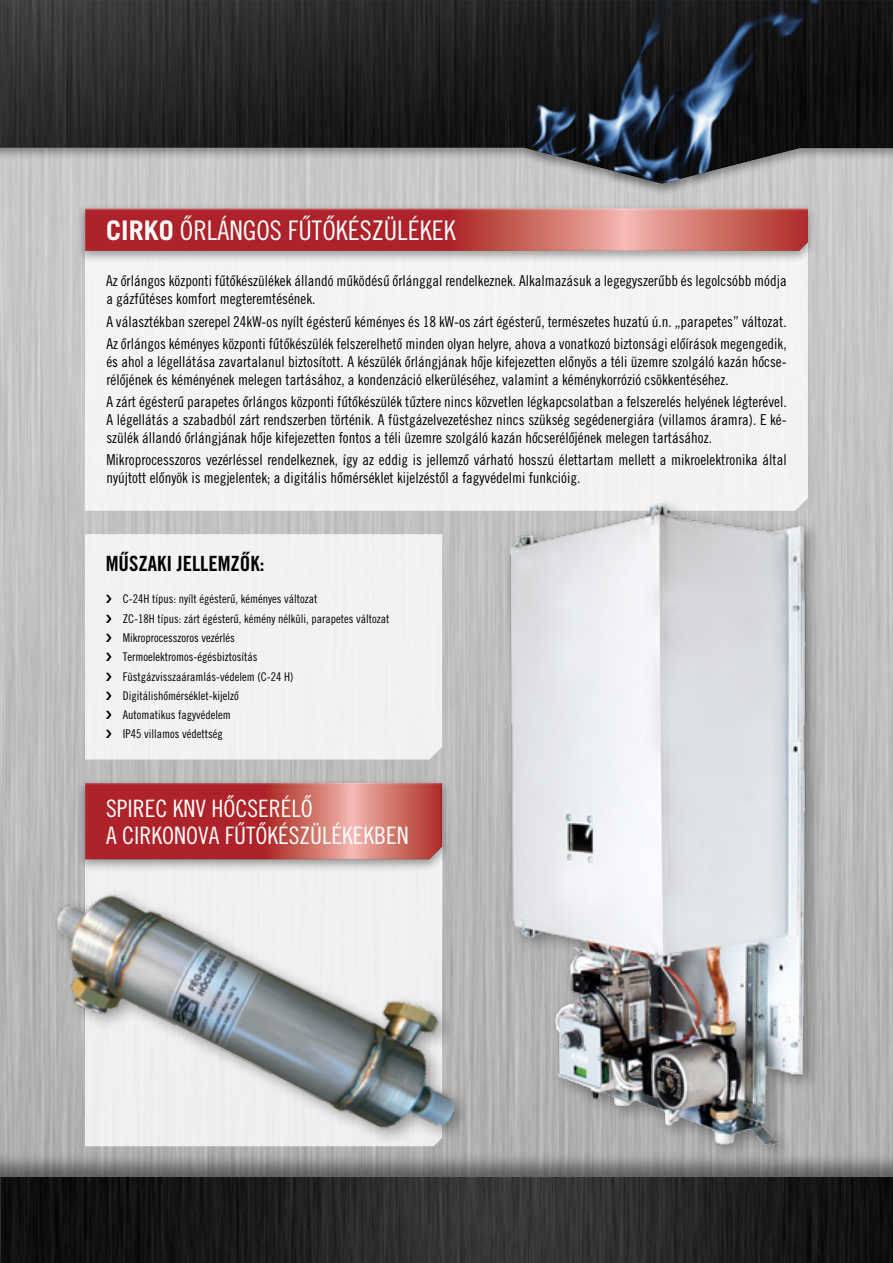
<style>
.page{position:relative;width:893px;height:1263px;background:#fff}
.page>*{position:absolute;margin:0;border:0;box-sizing:border-box;transform-origin:0 0}
.t1{font:27px "Trade Gothic Cond Eighteen H";color:#fff}
.t2{font:24px/27px "Trade Gothic Cond Eighteen H";color:#fff}
.t3{font:21px "Trade Gothic Bold Cond Twenty H";color:#000}
.t4{font:15px/18px "Trade Gothic Cond Eighteen H";color:#000}
.t5{font:12px/19.2px "Trade Gothic Cond Eighteen H";color:#000}
.s1{font-family:"Trade Gothic Bold H"}
</style>
<div class="page">
<img style="left:0;top:196px;width:893px;height:954px">
<img style="left:15px;top:1178px;width:878px;height:85px">
<div style="left:0;top:1150px;width:15px;height:113px;background:#0d0d0d"></div>
<div style="left:0;top:0;width:893px;height:196px;background:#c8c8c8"></div>
<div style="left:0;top:0;width:893px;height:184px;background:#000;opacity:.45"></div>
<div style="left:85px;top:534px;width:357px;height:225px;background:#f2f2f2"></div>
<div style="left:85px;top:263px;width:723px;height:248px;background:#f3f3f3"></div>
<div style="left:520px;top:0;width:333px;height:196px;background:#000;opacity:.35"></div>
<img style="left:869px;top:0;width:24px;height:184px">
<div style="left:524px;top:0;width:345px;height:184px;background:#000;opacity:.45"></div>
<div style="left:77px;top:779px;width:374px;height:93px;background:#000;opacity:.35"></div>
<div style="left:84px;top:782px;width:359px;height:77px;background:#000;opacity:.45"></div>
<div style="left:77px;top:205px;width:740px;height:58px;background:#000;opacity:.35"></div>
<div style="left:84px;top:207px;width:725px;height:44px;background:#bfbfbf"></div>
<div style="left:84px;top:208px;width:725px;height:44px;background:#000;opacity:.45"></div>
<img style="left:480px;top:485px;width:374px;height:693px">
<img style="left:0;top:812px;width:521px;height:385px">
<svg style="left:106px;top:595px;width:6px;height:8px"></svg>
<svg style="left:106px;top:614px;width:6px;height:9px"></svg>
<svg style="left:106px;top:633px;width:6px;height:9px"></svg>
<svg style="left:106px;top:653px;width:6px;height:8px"></svg>
<svg style="left:106px;top:672px;width:6px;height:8px"></svg>
<svg style="left:106px;top:691px;width:6px;height:9px"></svg>
<svg style="left:106px;top:710px;width:6px;height:9px"></svg>
<svg style="left:106px;top:730px;width:6px;height:8px"></svg>
<h1 class="t1" style="left:106px;top:215px;width:351px"><span class="s1">CIRKO</span> ÔRLÁNGOS FÛTÔKÉSZÜLÉKEK</h1>
<p class="t4" style="left:106px;top:272px;width:682px">Az ôrlángos központi fûtôkészülékek állandó mûködésû ôrlánggal rendelkeznek. Alkalmazásuk a legegyszerûbb és legolcsóbb módja a gázfûtéses komfort megteremtésének.</p>
<p class="t4" style="left:106px;top:310px;width:682px;line-height:22.2px">A választékban szerepel 24kW-os nyílt égésterû kéményes és 18 kW-os zárt égésterû, természetes huzatú ú.n. „parapetes” változat.<br>Az ôrlángos kéményes központi fûtôkészülék felszerelhetô minden olyan helyre, ahova a vonatkozó biztonsági elôírások megengedik,</p>
<p class="t4" style="left:106px;top:352px;width:682px">és ahol a légellátása zavartalanul biztosított. A készülék ôrlángjának hôje kifejezetten elônyös a téli üzemre szolgáló kazán hôcse&shy;rélôjének és kéményének melegen tartásához, a kondenzáció elkerüléséhez, valamint a kéménykorrózió csökkentéséhez.</p>
<p class="t4" style="left:106px;top:393px;width:682px;text-align:justify">A zárt égésterû parapetes ôrlángos központi fûtôkészülék tûztere nincs közvetlen légkapcsolatban a felszerelés helyének légterével.<br>A légellátás a szabadból zárt rendszerben történik. A füstgázelvezetéshez nincs szükség segédenergiára (villamos áramra). E ké&shy;szülék állandó ôrlángjának hôje kifejezetten fontos a téli üzemre szolgáló kazán hôcserélôjének melegen tartásához.</p>
<p class="t4" style="left:106px;top:451px;width:682px">Mikroprocesszoros vezérléssel rendelkeznek, így az eddig is jellemzô várható hosszú élettartam mellett a mikroelektronika által nyújtott elônyök is megjelentek; a digitális hômérséklet kijelzéstôl a fagyvédelmi funkcióig.</p>
<h3 class="t3" style="left:106px;top:551px;width:160px">MÛSZAKI JELLEMZÔK:</h3>
<p class="t5" style="left:123px;top:589px;width:268px">C-24H típus: nyílt égésterû, kéményes változat<br>ZC-18H típus: zárt égésterû, kémény nélküli, parapetes változat Mikroprocesszoros vezérlés<br>Termoelektromos-égésbiztosítás Füstgázvisszaáramlás-védelem (C-24 H)<br>Digitálishômérséklet-kijelzô<br>Automatikus fagyvédelem<br>IP45 villamos védettség</p>
<h2 class="t2" style="left:106px;top:795px;width:304px">SPIREC KNV HÔCSERÉLÔ<br>A CIRKONOVA FÛTÔKÉSZÜLÉKEKBEN</h2>
</div>
